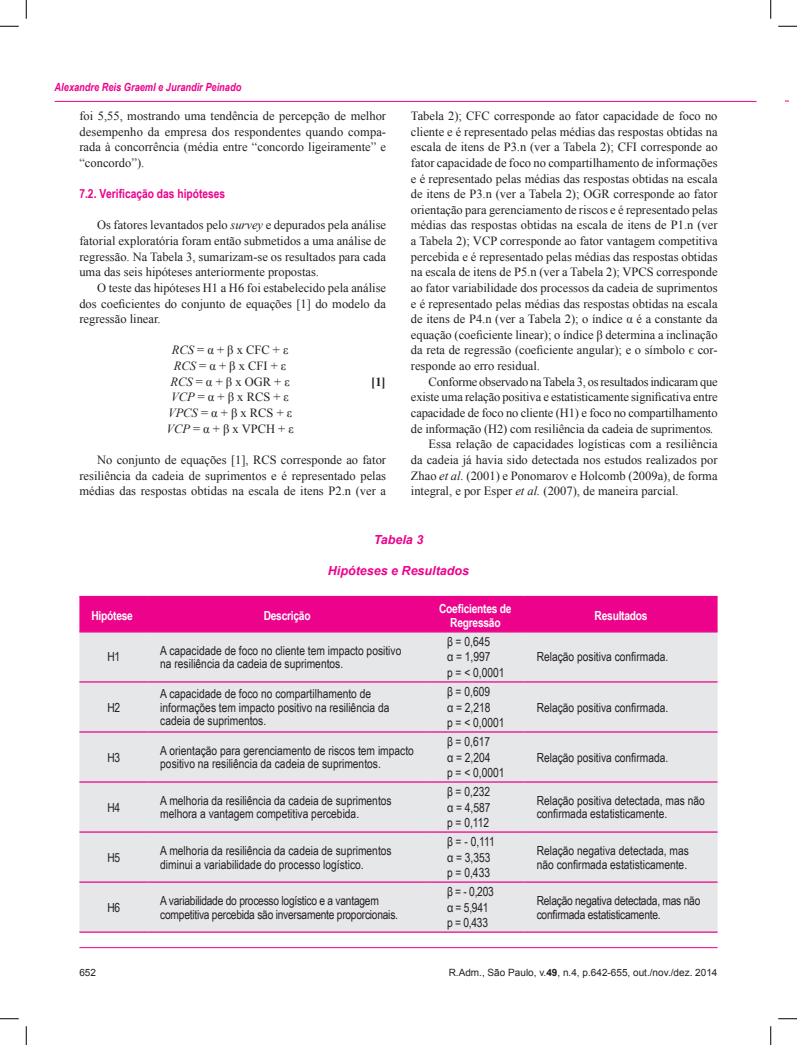
<style>
.page{position:relative;width:797px;height:1045px;background:#fff}
.page>*{position:absolute;margin:0;border:0;box-sizing:border-box;transform-origin:0 0}
.t1{font:12.5px/15.6px "Times New Roman";color:#231f20;text-align:justify}
.t2{font:12.5px/15.5px "Arial Narrow";color:#231f20}
.t3{font:12.5px/13.8px "Arial Narrow";letter-spacing:-.02em;color:#231f20}
.t4{font:12.5px "Times New Roman";letter-spacing:-.02em;color:#231f20}
.t5{font:700 12.5px/13.8px "Arial Narrow";letter-spacing:-.02em;color:#fff;text-align:center}
.t6{font:700 12.5px "Arial Narrow";color:#ed028c}
.t7{font:italic 700 12.5px "Arial";color:#ed028c}
.t8{font:700 12.5px "Times New Roman";color:#231f20}
.t9{font:italic 700 11.25px "Arial Narrow";color:#ed028c}
.t10{font:10px "Arial";color:#231f20}
.s1{font-style:italic}
.s2{font-weight:700}
</style>
<div class="page">
<hr style="left:79px;top:947px;width:638px;height:1px;background:#ed028c">
<hr style="left:55px;top:101px;width:701px;height:1px;background:#ed028c">
<div style="left:79px;top:597px;width:638px;height:34px;background:#ed028c"></div>
<div style="left:79px;top:632px;width:638px;height:299px;background:#e6e7e9"></div>
<hr style="left:79px;top:596px;width:69px;height:1px;background:#ed028c">
<hr style="left:148px;top:596px;width:278px;height:1px;background:#ed028c">
<hr style="left:426px;top:596px;width:98px;height:1px;background:#ed028c">
<hr style="left:524px;top:596px;width:193px;height:1px;background:#ed028c">
<hr style="left:79px;top:631px;width:69px;height:1px;background:#ed028c">
<hr style="left:148px;top:631px;width:278px;height:1px;background:#ed028c">
<hr style="left:426px;top:631px;width:98px;height:1px;background:#ed028c">
<hr style="left:524px;top:631px;width:193px;height:1px;background:#ed028c">
<hr style="left:79px;top:931px;width:69px;height:1px;background:#ed028c">
<hr style="left:148px;top:931px;width:278px;height:1px;background:#ed028c">
<hr style="left:426px;top:931px;width:98px;height:1px;background:#ed028c">
<hr style="left:524px;top:931px;width:193px;height:1px;background:#ed028c">
<hr style="left:79px;top:681px;width:69px;height:1px;background:#ed028c">
<hr style="left:148px;top:681px;width:278px;height:1px;background:#ed028c">
<hr style="left:426px;top:681px;width:98px;height:1px;background:#ed028c">
<hr style="left:524px;top:681px;width:193px;height:1px;background:#ed028c">
<hr style="left:79px;top:731px;width:69px;height:1px;background:#ed028c">
<hr style="left:148px;top:731px;width:278px;height:1px;background:#ed028c">
<hr style="left:426px;top:731px;width:98px;height:1px;background:#ed028c">
<hr style="left:524px;top:731px;width:193px;height:1px;background:#ed028c">
<hr style="left:79px;top:781px;width:69px;height:1px;background:#ed028c">
<hr style="left:148px;top:781px;width:278px;height:1px;background:#ed028c">
<hr style="left:426px;top:781px;width:98px;height:1px;background:#ed028c">
<hr style="left:524px;top:781px;width:193px;height:1px;background:#ed028c">
<hr style="left:79px;top:831px;width:69px;height:1px;background:#ed028c">
<hr style="left:148px;top:831px;width:278px;height:1px;background:#ed028c">
<hr style="left:426px;top:831px;width:98px;height:1px;background:#ed028c">
<hr style="left:524px;top:831px;width:193px;height:1px;background:#ed028c">
<hr style="left:79px;top:881px;width:69px;height:1px;background:#ed028c">
<hr style="left:148px;top:881px;width:278px;height:1px;background:#ed028c">
<hr style="left:426px;top:881px;width:98px;height:1px;background:#ed028c">
<hr style="left:524px;top:881px;width:193px;height:1px;background:#ed028c">
<svg style="left:0;top:25px;width:19px;height:2px"></svg>
<svg style="left:778px;top:25px;width:19px;height:2px"></svg>
<svg style="left:0;top:1018px;width:19px;height:1px"></svg>
<svg style="left:778px;top:1018px;width:19px;height:1px"></svg>
<svg style="left:25px;top:0;width:2px;height:19px"></svg>
<svg style="left:25px;top:1026px;width:2px;height:19px"></svg>
<svg style="left:770px;top:0;width:1px;height:19px"></svg>
<svg style="left:770px;top:1026px;width:1px;height:19px"></svg>
<p class="t9" style="left:55px;top:79px;width:188px">Alexandre Reis Graeml e Jurandir Peinado</p>
<p class="t1" style="left:79px;top:108px;width:308px">foi 5,55, mostrando uma tendência de percepção de melhor desempenho da empresa dos respondentes quando compa&shy;rada à concorrência (média entre “concordo ligeiramente” e “concordo”).</p>
<p class="t6" style="left:79px;top:184px;width:147px">7.2. Verificação das hipóteses</p>
<p class="t1" style="left:79px;top:217px;width:308px;text-indent:18px">Os fatores levantados pelo <span class="s1">survey</span> e depurados pela análise fatorial exploratória foram então submetidos a uma análise de regressão. Na Tabela 3, sumarizam-se os resultados para cada uma das seis hipóteses anteriormente propostas.</p>
<p class="t1" style="left:79px;top:280px;width:308px;text-indent:18px">O teste das hipóteses H1 a H6 foi estabelecido pela análise dos coeficientes do conjunto de equações [1] do modelo da regressão linear.</p>
<p class="t1" style="left:170px;top:342px;width:121px;text-align:left"><span class="s1">RCS</span> = α + β x CFC + ε<br><span class="s1">RCS</span> = α + β x CFI + ε<br><span class="s1">RCS</span> = α + β x OGR + ε</p>
<p class="t1" style="left:411px;top:108px;width:308px">Tabela 2); CFC corresponde ao fator capacidade de foco no cliente e é representado pelas médias das respostas obtidas na escala de itens de P3.n (ver a Tabela 2); CFI corresponde ao fator capacidade de foco no compartilhamento de informações e é representado pelas médias das respostas obtidas na escala de itens de P3.n (ver a Tabela 2); OGR corresponde ao fator orientação para gerenciamento de riscos e é representado pelas médias das respostas obtidas na escala de itens de P1.n (ver a Tabela 2); VCP corresponde ao fator vantagem competitiva percebida e é representado pelas médias das respostas obtidas na escala de itens de P5.n (ver a Tabela 2); VPCS corresponde ao fator variabilidade dos processos da cadeia de suprimentos e é representado pelas médias das respostas obtidas na escala de itens de P4.n (ver a Tabela 2); o índice α é a constante da equação (coeficiente linear); o índice β determina a inclinação da reta de regressão (coeficiente angular); e o símbolo є cor&shy;responde ao erro residual.</p>
<p class="t4" style="left:428px;top:373px;width:290px">Conforme observado na Tabela 3, os resultados indicaram que</p>
<p class="t1" style="left:411px;top:389px;width:308px">existe uma relação positiva e estatisticamente significativa entre</p>
<p class="t1" style="left:411px;top:405px;width:308px">capacidade de foco no cliente (H1) e foco no compartilhamento</p>
<p class="t1" style="left:411px;top:420px;width:304px">de informação (H2) com resiliência da cadeia de suprimentos<span class="s1">.</span></p>
<p class="t1" style="left:428px;top:436px;width:290px">Essa relação de capacidades logísticas com a resiliência</p>
<p class="t1" style="left:411px;top:452px;width:308px">da cadeia já havia sido detectada nos estudos realizados por</p>
<p class="t1" style="left:411px;top:467px;width:308px">Zhao <span class="s1">et al.</span> (2001) e Ponomarov e Holcomb (2009a), de forma</p>
<p class="t1" style="left:411px;top:483px;width:269px">integral, e por Esper <span class="s1">et al.</span> (2007), de maneira parcial.</p>
<p class="t8" style="left:371px;top:373px;width:16px">[1]</p>
<p class="t1" style="left:166px;top:389px;width:129px;text-align:center"><span class="s1">VCP</span> = α + β x RCS + ε<br><span class="s1">VPCS</span> = α + β x RCS + ε<br><span class="s1">VCP</span> = α + β x VPCH + ε</p>
<p class="t1" style="left:79px;top:452px;width:308px;text-indent:18px">No conjunto de equações [1], RCS corresponde ao fator resiliência da cadeia de suprimentos e é representado pelas médias das respostas obtidas na escala de itens P2.n (ver a</p>
<p class="t7" style="left:374px;top:533px;width:51px">Tabela 3</p>
<p class="t7" style="left:328px;top:564px;width:143px">Hipóteses e Resultados</p>
<p class="t5" style="left:91px;top:608px;width:43px">Hipótese</p>
<p class="t5" style="left:264px;top:608px;width:48px">Descrição</p>
<p class="t5" style="left:439px;top:601px;width:74px">Coeficientes de<br>Regressão</p>
<p class="t5" style="left:594px;top:608px;width:54px">Resultados</p>
<p class="t2" style="left:107px;top:649px;width:14px">H1</p>
<p class="t2" style="left:160px;top:643px;width:243px;line-height:13.8px">A capacidade de foco no cliente tem impacto positivo na resiliência da cadeia de suprimentos.</p>
<p class="t2" style="left:447px;top:633px;width:59px">β = 0,645<br>α = 1,997<br>p = &lt; 0,0001</p>
<p class="t2" style="left:536px;top:649px;width:133px">Relação positiva confirmada.</p>
<p class="t2" style="left:107px;top:699px;width:14px">H2</p>
<p class="t2" style="left:160px;top:686px;width:231px;line-height:13.8px">A capacidade de foco no compartilhamento de informações tem impacto positivo na resiliência da cadeia de suprimentos.</p>
<p class="t2" style="left:447px;top:683px;width:59px">β = 0,609<br>α = 2,218<br>p = &lt; 0,0001</p>
<p class="t2" style="left:107px;top:749px;width:14px">H3</p>
<p class="t2" style="left:160px;top:743px;width:255px;line-height:13.8px">A orientação para gerenciamento de riscos tem impacto positivo na resiliência da cadeia de suprimentos.</p>
<p class="t2" style="left:447px;top:733px;width:59px">β = 0,617<br>α = 2,204<br>p = &lt; 0,0001</p>
<p class="t2" style="left:536px;top:699px;width:133px">Relação positiva confirmada.</p>
<p class="t2" style="left:536px;top:749px;width:133px">Relação positiva confirmada.</p>
<p class="t2" style="left:107px;top:799px;width:14px">H4</p>
<p class="t2" style="left:160px;top:793px;width:233px;line-height:13.8px">A melhoria da resiliência da cadeia de suprimentos melhora a vantagem competitiva percebida.</p>
<p class="t2" style="left:447px;top:783px;width:45px;text-align:justify">β = 0,232 α = 4,587 p = 0,112</p>
<p class="t2" style="left:536px;top:793px;width:170px;line-height:13.8px">Relação positiva detectada, mas não confirmada estatisticamente.</p>
<p class="t2" style="left:107px;top:849px;width:14px">H5</p>
<p class="t2" style="left:160px;top:843px;width:233px;line-height:13.8px">A melhoria da resiliência da cadeia de suprimentos diminui a variabilidade do processo logístico.</p>
<p class="t2" style="left:447px;top:833px;width:49px">β = - 0,111 α = 3,353 p = 0,433</p>
<p class="t2" style="left:536px;top:843px;width:154px;line-height:13.8px">Relação negativa detectada, mas não confirmada estatisticamente.</p>
<p class="t2" style="left:107px;top:899px;width:14px">H6</p>
<p class="t3" style="left:160px;top:893px;width:239px">A variabilidade do processo logístico e a vantagem competitiva percebida são inversamente proporcionais.</p>
<p class="t3" style="left:447px;top:883px;width:48px;line-height:15.5px">β = - 0,203 α = 5,941 p = 0,433</p>
<p class="t3" style="left:536px;top:893px;width:165px">Relação negativa detectada, mas não confirmada estatisticamente.</p>
<p class="t10" style="left:79px;top:967px;width:18px">652</p>
<p class="t10" style="left:448px;top:967px;width:270px">R.Adm., São Paulo, v.<span class="s2">49</span>, n.4, p.642-655, out./nov./dez. 2014</p>
</div>
